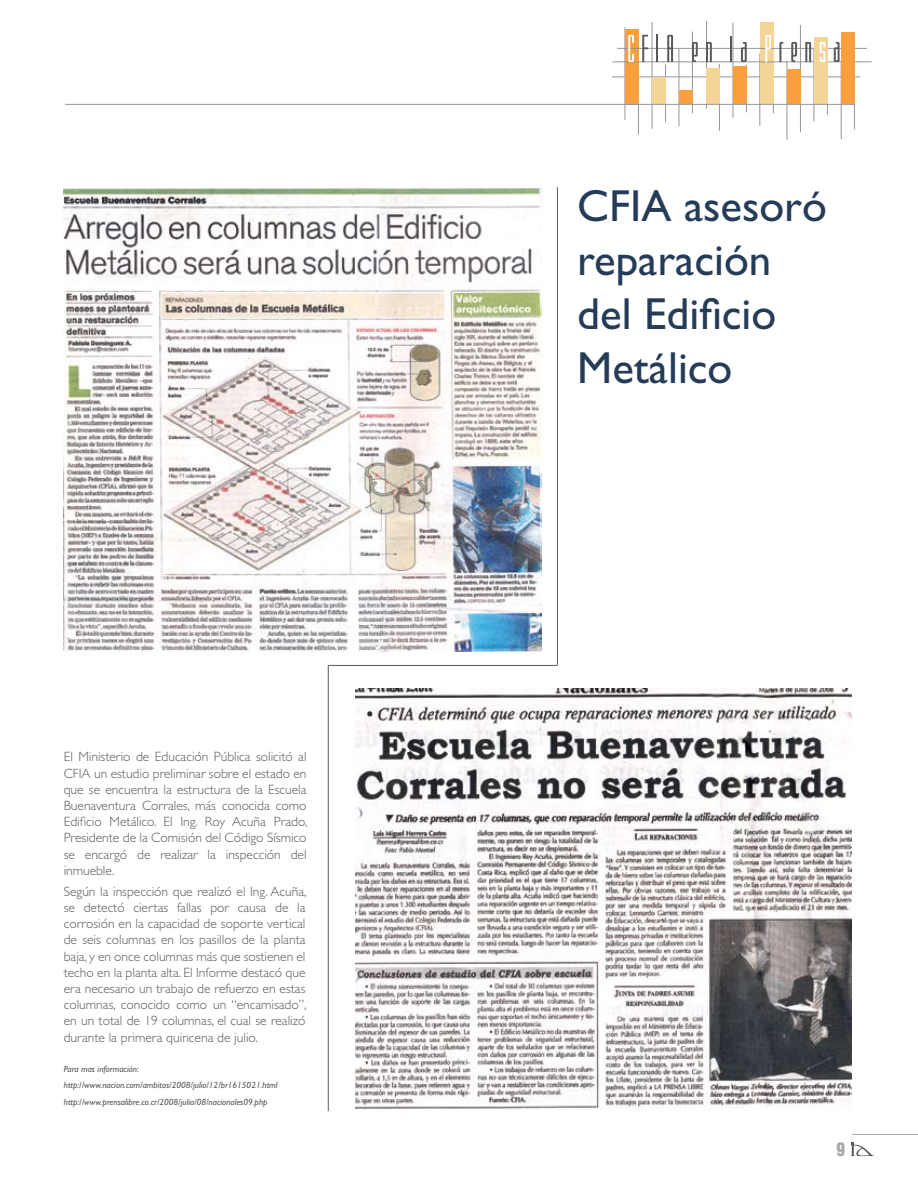
<style>
.page{position:relative;width:918px;height:1188px;background:#fff}
.page>*{position:absolute;margin:0;border:0;box-sizing:border-box;transform-origin:0 0}
.t1{font:45px/54px "Gill Sans";color:#253c59}
.t2{font:17.25px "Helvetica Inserat Cyr Upright";color:#a7a9ac}
.t3{font:300 13.5px/16.2px "Gill Sans";color:#58595b;text-align:justify}
.t4{font:italic 9px/16.5px "Gill Sans";color:#58595b}
</style>
<div class="page">
<hr style="left:612px;top:77px;width:248px;height:1px;background:#939598">
<hr style="left:638px;top:56px;width:1px;height:78px;background:#939598">
<hr style="left:625px;top:27px;width:1px;height:93px;background:#939598">
<hr style="left:665px;top:65px;width:1px;height:57px;background:#939598">
<hr style="left:692px;top:32px;width:1px;height:81px;background:#939598">
<hr style="left:719px;top:64px;width:1px;height:67px;background:#939598">
<hr style="left:746px;top:65px;width:1px;height:47px;background:#939598">
<hr style="left:773px;top:45px;width:1px;height:68px;background:#939598">
<hr style="left:800px;top:25px;width:1px;height:107px;background:#939598">
<hr style="left:827px;top:38px;width:1px;height:76px;background:#939598">
<hr style="left:854px;top:55px;width:1px;height:74px;background:#939598">
<hr style="left:652px;top:22px;width:1px;height:107px;background:#939598">
<hr style="left:679px;top:48px;width:1px;height:79px;background:#939598">
<hr style="left:706px;top:21px;width:1px;height:88px;background:#939598">
<hr style="left:733px;top:22px;width:1px;height:96px;background:#939598">
<hr style="left:760px;top:54px;width:1px;height:72px;background:#939598">
<hr style="left:787px;top:61px;width:1px;height:79px;background:#939598">
<hr style="left:814px;top:48px;width:1px;height:73px;background:#939598">
<hr style="left:841px;top:62px;width:1px;height:77px;background:#939598">
<div style="left:625px;top:29px;width:14px;height:75px;background:#f99f3e"></div>
<div style="left:652px;top:77px;width:14px;height:27px;background:#f3d597"></div>
<div style="left:679px;top:91px;width:13px;height:13px;background:#f99f3e"></div>
<div style="left:706px;top:68px;width:14px;height:36px;background:#f3d597"></div>
<div style="left:733px;top:66px;width:13px;height:38px;background:#f99f3e"></div>
<div style="left:760px;top:22px;width:13px;height:82px;background:#f3d597"></div>
<div style="left:787px;top:69px;width:13px;height:35px;background:#f99f3e"></div>
<hr style="left:612px;top:62px;width:260px;height:1px;background:#939598">
<hr style="left:617px;top:48px;width:250px;height:1px;background:#939598">
<div style="left:814px;top:38px;width:13px;height:66px;background:#f3d597"></div>
<div style="left:841px;top:33px;width:14px;height:71px;background:#f99f3e"></div>
<svg style="left:628px;top:35px;width:6px;height:27px"></svg>
<svg style="left:642px;top:35px;width:6px;height:27px"></svg>
<hr style="left:656px;top:35px;width:2px;height:27px;background:#58595b">
<svg style="left:667px;top:35px;width:6px;height:27px"></svg>
<svg style="left:692px;top:42px;width:6px;height:20px"></svg>
<svg style="left:706px;top:42px;width:6px;height:20px"></svg>
<hr style="left:730px;top:36px;width:2px;height:26px;background:#58595b">
<svg style="left:741px;top:42px;width:6px;height:20px"></svg>
<svg style="left:765px;top:35px;width:6px;height:27px"></svg>
<svg style="left:779px;top:42px;width:4px;height:20px"></svg>
<svg style="left:791px;top:42px;width:6px;height:20px"></svg>
<svg style="left:805px;top:42px;width:6px;height:20px"></svg>
<svg style="left:820px;top:42px;width:5px;height:20px"></svg>
<svg style="left:834px;top:42px;width:6px;height:20px"></svg>
<hr style="left:65px;top:104px;width:790px;height:1px;background:#939598">
<hr style="left:852px;top:1134px;width:66px;height:1px;background:#a7a9ac">
<svg style="left:851px;top:1142px;width:22px;height:14px"></svg>
<img style="left:64px;top:187px;width:478px;height:464px">
<img style="left:356px;top:688px;width:495px;height:422px">
<hr style="left:557px;top:187px;width:1px;height:478px;background:#58595b">
<hr style="left:328px;top:665px;width:1px;height:446px;background:#58595b">
<hr style="left:328px;top:665px;width:229px;height:1px;background:#58595b">
<p class="t3" style="left:64px;top:749px;width:245px">El Ministerio de Educación Pública solicitó al CFIA un estudio preliminar sobre el estado en que se encuentra la estructura de la Escuela Buenaventura Corrales, más conocida como Edificio Metálico. El Ing. Roy Acuña Prado, Presidente de la Comisión del Código Sísmico se encargó de realizar la inspección del inmueble.</p>
<p class="t3" style="left:64px;top:883px;width:244px">Según la inspección que realizó el Ing. Acuña, se detectó ciertas fallas por causa de la corrosión en la capacidad de soporte vertical de seis columnas en los pasillos de la planta baja, y en once columnas más que sostienen el techo en la planta alta. El Informe destacó que era necesario un trabajo de refuerzo en estas columnas, conocido como un “encamisado”, en un total de 19 columnas, el cual se realizó durante la primera quincena de julio.</p>
<p class="t4" style="left:64px;top:1061px;width:215px">Para mas información: http://www.nacion.com/ambitos/2008/julio/12/br1615021.html http://www.prensalibre.co.cr/2008/julio/08/nacionales09.php</p>
<h1 class="t1" style="left:577px;top:179px;width:251px">CFIA asesoró reparación del Edificio<br>Metálico</h1>
<p class="t2" style="left:836px;top:1139px;width:10px">9</p>
</div>
